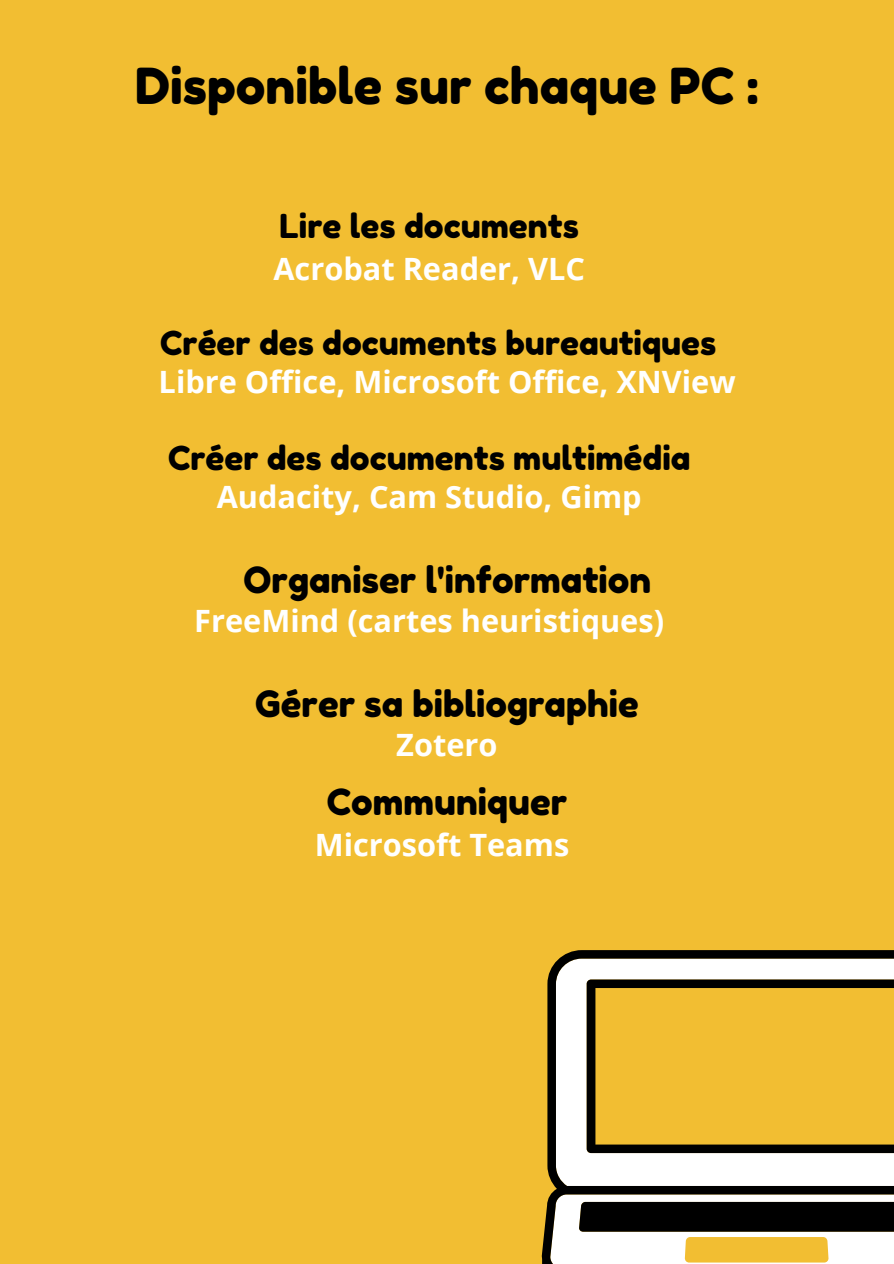
<style>
.page{position:relative;width:894px;height:1264px;background:#fff}
.page>*{position:absolute;margin:0;border:0;box-sizing:border-box;transform-origin:0 0}
.t1{font:49.5px "Fredoka One";color:#000}
.t2{font:36px "Fredoka One";color:#000}
.t3{font:33px "Fredoka One";color:#000}
.t4{font:700 30.75px "Open Sans";color:#fff}
</style>
<div class="page">
<div style="left:0;top:0;width:893px;height:1263px;background:#f2be32"></div>
<svg style="left:541px;top:950px;width:352px;height:313px;background:#c1bdb3"></svg>
<svg style="left:550px;top:1194px;width:343px;height:69px;background:#948b75"></svg>
<svg style="left:586px;top:979px;width:307px;height:174px"></svg>
<p class="t1" style="left:135px;top:56px;width:624px">Disponible sur chaque PC :</p>
<p class="t3" style="left:279px;top:206px;width:301px">Lire les documents</p>
<p class="t4" style="left:273px;top:247px;width:313px">Acrobat Reader, VLC</p>
<p class="t3" style="left:160px;top:323px;width:557px">Créer des documents bureautiques</p>
<p class="t4" style="left:159px;top:360px;width:578px">Libre Office, Microsoft Office, XNView</p>
<p class="t3" style="left:168px;top:438px;width:524px">Créer des documents multimédia</p>
<p class="t4" style="left:217px;top:474px;width:426px">Audacity, Cam Studio, Gimp</p>
<p class="t2" style="left:243px;top:557px;width:409px">Organiser l'information</p>
<p class="t4" style="left:194px;top:599px;width:471px">FreeMind (cartes heuristiques)</p>
<p class="t2" style="left:255px;top:682px;width:385px">Gérer sa bibliographie</p>
<p class="t4" style="left:396px;top:723px;width:103px">Zotero</p>
<p class="t2" style="left:327px;top:779px;width:242px">Communiquer</p>
<p class="t4" style="left:314px;top:823px;width:256px">Microsoft Teams</p>
</div>
